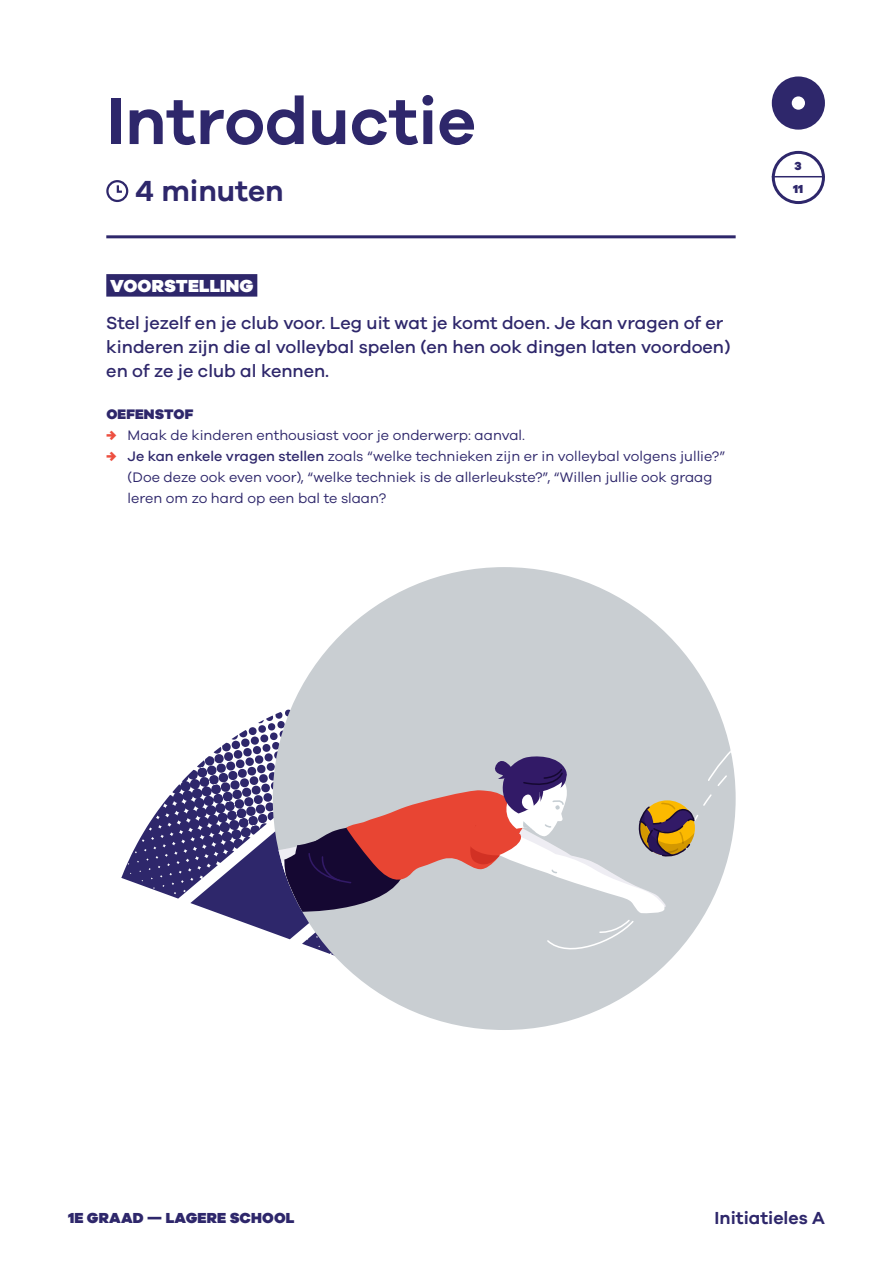
<style>
.page{position:relative;width:893px;height:1263px;background:#fff}
.page>*{position:absolute;margin:0;border:0;box-sizing:border-box;transform-origin:0 0}
.t1{font:600 67.5px "Galano Grotesque";color:#2e276b}
.t2{font:600 30px "Galano Grotesque";color:#2e276b}
.t3{font:500 18px/24px "Galano Grotesque";color:#2e276b}
.t4{font:600 18px "Galano Grotesque";color:#2e276b}
.t5{font:900 18px "Galano Grotesque";letter-spacing:.01em;color:#fff}
.t6{font:900 15px "Galano Grotesque";letter-spacing:.01em;color:#2e276b}
.t7{font:14.25px/21px "Galano Grotesque";color:#2e276b}
.t8{font:900 14.25px "Galano Grotesque";letter-spacing:.01em;color:#2e276b}
.t9{font:900 12px/22.8px "Galano Grotesque";color:#2e276b}
.s1{font-weight:900;color:#ed4f40}
.s2{font-weight:500}
</style>
<div class="page">
<div style="left:772px;top:76px;width:53px;height:54px;background:#2e276b;border-radius:50%"></div>
<div style="left:792px;top:96px;width:13px;height:14px;background:#fff;border-radius:50%"></div>
<div style="left:772px;top:151px;width:53px;height:53px;border:3px solid #2e276b;border-radius:50%"></div>
<hr style="left:772px;top:176px;width:53px;height:1px;background:#2e276b">
<hr style="left:106px;top:235px;width:630px;height:3px;background:#2e276b">
<div style="left:106px;top:274px;width:151px;height:23px;background:#2e276b"></div>
<div style="left:106px;top:180px;width:22px;height:22px;border:2px solid #2e276b;border-radius:50%"></div>
<svg style="left:116px;top:183px;width:8px;height:10px"></svg>
<svg style="left:121px;top:715px;width:247px;height:271px"></svg>
<div style="left:273px;top:567px;width:463px;height:463px;background:#c9ced2;border-radius:50%"></div>
<svg style="left:273px;top:679px;width:463px;height:280px"></svg>
<h1 class="t1" style="left:106px;top:80px;width:371px">Introductie</h1>
<h2 class="t2" style="left:136px;top:173px;width:150px">4 minuten</h2>
<p class="t5" style="left:110px;top:274px;width:145px">VOORSTELLING</p>
<p class="t3" style="left:106px;top:310px;width:626px">Stel jezelf en je club voor. Leg uit wat je komt doen. Je kan vragen of er kinderen zijn die al volleybal spelen (en hen ook dingen laten voordoen) en of ze je club al kennen.</p>
<p class="t8" style="left:106px;top:405px;width:88px">OEFENSTOF</p>
<p class="t7" style="left:106px;top:424px;width:420px"><span class="s1">→</span> Maak de kinderen enthousiast voor je onderwerp: aanval.</p>
<p class="t7" style="left:128px;top:445px;width:599px;text-indent:-21px"><span class="s1">→</span> <span class="s2">Je kan enkele vragen stellen</span> zoals “welke technieken zijn er in volleybal volgens jullie?” (Doe deze ook even voor), “welke techniek is de allerleukste?”, “Willen jullie ook graag leren om zo hard op een bal te slaan?</p>
<p class="t9" style="left:793px;top:154px;width:12px">3<br>11</p>
<p class="t6" style="left:68px;top:1208px;width:228px">1E GRAAD — LAGERE SCHOOL</p>
<p class="t4" style="left:715px;top:1206px;width:112px">Initiatieles A</p>
</div>
